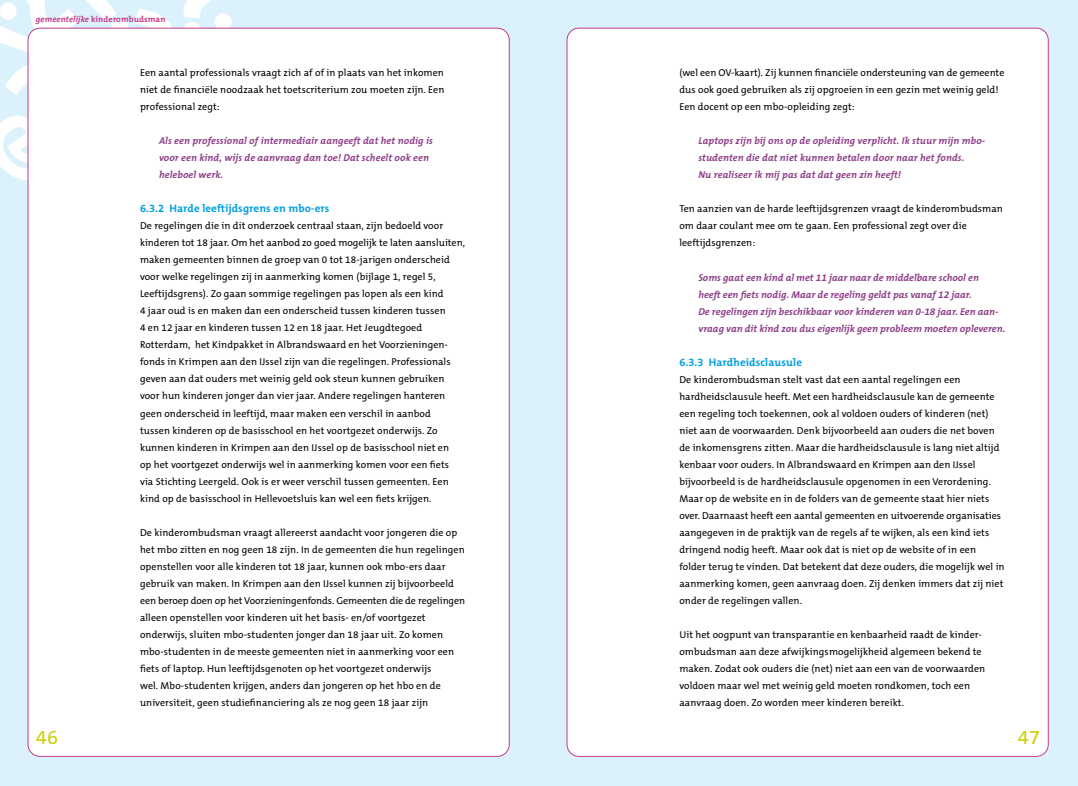
<style>
.page{position:relative;width:1078px;height:786px;background:#fff}
.page>*{position:absolute;margin:0;border:0;box-sizing:border-box;transform-origin:0 0}
.t1{font:20px "The Mix B W5 Plain";color:#cdd10b}
.t2{font:700 11px "The Mix B W7";letter-spacing:.01em;color:#009ede}
.t3{font:10px/17px "The Mix B W5 Plain";letter-spacing:.01em;color:#000}
.t4{font:italic 700 10px/17px "The Mix B W7";letter-spacing:.005em;color:#8f418a}
.t5{font:700 8.5px "The Mix B W7";letter-spacing:.01em;color:#c23b89}
.s1{font-style:italic}
</style>
<div class="page">
<div style="left:0;top:0;width:538px;height:785px;background:#dbf1fc"></div>
<div style="left:215px;top:13px;width:17px;height:17px;background:#fff;border-radius:50%"></div>
<svg style="left:0;top:0;width:219px;height:181px"></svg>
<div style="left:538px;top:0;width:539px;height:785px;background:#dbf1fc"></div>
<div style="left:567px;top:28px;width:480px;height:728px;background:#fff;border-radius:12px"></div>
<div style="left:28px;top:28px;width:481px;height:728px;background:#fff;border-radius:12px"></div>
<p class="t5" style="left:36px;top:13px;width:131px"><span class="s1">gemeentelijke</span> kinderombudsman</p>
<p class="t3" style="left:140px;top:64px;width:306px;text-align:justify">Een aantal professionals vraagt zich af of in plaats van het inkomen niet de financiële noodzaak het toetscriterium zou moeten zijn. Een professional zegt:</p>
<p class="t4" style="left:159px;top:132px;width:275px">Als een professional of intermediair aangeeft dat het nodig is voor een kind, wijs de aanvraag dan toe! Dat scheelt ook een heleboel werk.</p>
<p class="t2" style="left:140px;top:201px;width:191px">6.3.2 Harde leeftijdsgrens en mbo-ers</p>
<p class="t3" style="left:140px;top:217px;width:326px">De regelingen die in dit onderzoek centraal staan, zijn bedoeld voor kinderen tot 18 jaar. Om het aanbod zo goed mogelijk te laten aansluiten, maken gemeenten binnen de groep van 0 tot 18-jarigen onderscheid voor welke regelingen zij in aanmerking komen (bijlage 1, regel 5, Leeftijdsgrens). Zo gaan sommige regelingen pas lopen als een kind<br>4 jaar oud is en maken dan een onderscheid tussen kinderen tussen<br>4 en 12 jaar en kinderen tussen 12 en 18 jaar. Het Jeugdtegoed Rotterdam, het Kindpakket in Albrandswaard en het Voorzieningen&shy;fonds in Krimpen aan den IJssel zijn van die regelingen. Professionals geven aan dat ouders met weinig geld ook steun kunnen gebruiken voor hun kinderen jonger dan vier jaar. Andere regelingen hanteren geen onderscheid in leeftijd, maar maken een verschil in aanbod<br>tussen kinderen op de basisschool en het voortgezet onderwijs. Zo kunnen kinderen in Krimpen aan den IJssel op de basisschool niet en<br>op het voortgezet onderwijs wel in aanmerking komen voor een fiets via Stichting Leergeld. Ook is er weer verschil tussen gemeenten. Een kind op de basisschool in Hellevoetsluis kan wel een fiets krijgen.</p>
<p class="t3" style="left:140px;top:523px;width:326px">De kinderombudsman vraagt allereerst aandacht voor jongeren die op het mbo zitten en nog geen 18 zijn. In de gemeenten die hun regelingen openstellen voor alle kinderen tot 18 jaar, kunnen ook mbo-ers daar gebruik van maken. In Krimpen aan den IJssel kunnen zij bijvoorbeeld een beroep doen op het Voorzieningenfonds. Gemeenten die de regelingen alleen openstellen voor kinderen uit het basis- en/of voortgezet onderwijs, sluiten mbo-studenten jonger dan 18 jaar uit. Zo komen mbo-studenten in de meeste gemeenten niet in aanmerking voor een fiets of laptop. Hun leeftijdsgenoten op het voortgezet onderwijs<br>wel. Mbo-studenten krijgen, anders dan jongeren op het hbo en de universiteit, geen studiefinanciering als ze nog geen 18 jaar zijn</p>
<p class="t3" style="left:679px;top:64px;width:326px">(wel een OV-kaart). Zij kunnen financiële ondersteuning van de gemeente dus ook goed gebruiken als zij opgroeien in een gezin met weinig geld!<br>Een docent op een mbo-opleiding zegt:</p>
<p class="t4" style="left:698px;top:132px;width:288px">Laptops zijn bij ons op de opleiding verplicht. Ik stuur mijn mbo&shy;studenten die dat niet kunnen betalen door naar het fonds.<br>Nu realiseer ik mij pas dat dat geen zin heeft!</p>
<p class="t3" style="left:679px;top:200px;width:325px">Ten aanzien van de harde leeftijdsgrenzen vraagt de kinderombudsman om daar coulant mee om te gaan. Een professional zegt over die leeftijdsgrenzen:</p>
<p class="t4" style="left:698px;top:268px;width:308px">Soms gaat een kind al met 11 jaar naar de middelbare school en<br>heeft een fiets nodig. Maar de regeling geldt pas vanaf 12 jaar.<br>De regelingen zijn beschikbaar voor kinderen van 0-18 jaar. Een aan&shy;vraag van dit kind zou dus eigenlijk geen probleem moeten opleveren.</p>
<p class="t2" style="left:679px;top:354px;width:124px">6.3.3 Hardheidsclausule</p>
<p class="t3" style="left:679px;top:370px;width:327px">De kinderombudsman stelt vast dat een aantal regelingen een hardheidsclausule heeft. Met een hardheidsclausule kan de gemeente een regeling toch toekennen, ook al voldoen ouders of kinderen (net) niet aan de voorwaarden. Denk bijvoorbeeld aan ouders die net boven de inkomensgrens zitten. Maar die hardheidsclausule is lang niet altijd kenbaar voor ouders. In Albrandswaard en Krimpen aan den IJssel bijvoorbeeld is de hardheidsclausule opgenomen in een Verordening.<br>Maar op de website en in de folders van de gemeente staat hier niets over. Daarnaast heeft een aantal gemeenten en uitvoerende organisaties aangegeven in de praktijk van de regels af te wijken, als een kind iets dringend nodig heeft. Maar ook dat is niet op de website of in een folder terug te vinden. Dat betekent dat deze ouders, die mogelijk wel in aanmerking komen, geen aanvraag doen. Zij denken immers dat zij niet onder de regelingen vallen.</p>
<p class="t3" style="left:679px;top:625px;width:307px">Uit het oogpunt van transparantie en kenbaarheid raadt de kinder&shy;ombudsman aan deze afwijkingsmogelijkheid algemeen bekend te maken. Zodat ook ouders die (net) niet aan een van de voorwaarden voldoen maar wel met weinig geld moeten rondkomen, toch een aanvraag doen. Zo worden meer kinderen bereikt.</p>
<h1 class="t1" style="left:36px;top:724px;width:24px">46</h1>
<h1 class="t1" style="left:1017px;top:724px;width:24px">47</h1>
</div>
